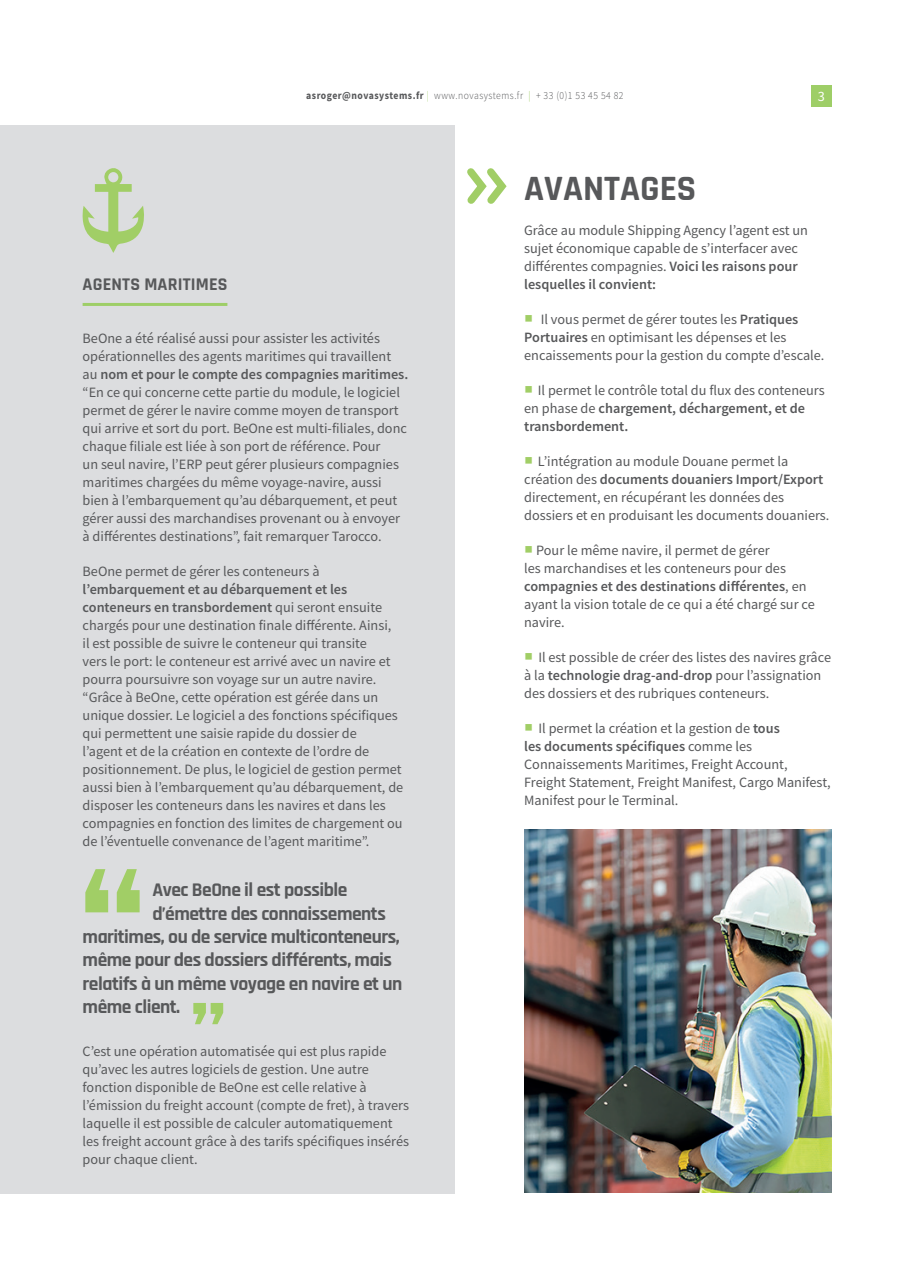
<style>
.page{position:relative;width:910px;height:1280px;background:#fff}
.page>*{position:absolute;margin:0;border:0;box-sizing:border-box;transform-origin:0 0}
.t1{font:700 36px "Rajdhani";color:#57585a}
.t2{font:700 19.5px "Rajdhani";letter-spacing:-.025em;color:#57585a}
.t3{font:700 18px "Rajdhani";letter-spacing:.01em;color:#57585a}
.t4{font:14.25px/18px "Source Sans Pro";color:#57585a}
.t5{font:14.25px "Source Sans Pro";color:#fff}
.t6{font:300 10.8px "Source Sans Pro";letter-spacing:.05em;color:#57585a;scale:.91 1}
.s1{font-weight:700}
.s2{color:#9ece67}
.s3{font-weight:600}
.s4{font-family:"Minion Pro";font-size:22.5px;color:#a1ce66}
</style>
<div class="page">
<div style="left:0;top:125px;width:455px;height:1068px;background:#dcdddf"></div>
<div style="left:811px;top:85px;width:20px;height:21px;background:#9ece67"></div>
<img style="left:524px;top:829px;width:307px;height:364px">
<svg style="left:82px;top:168px;width:62px;height:85px"></svg>
<svg style="left:467px;top:168px;width:40px;height:36px"></svg>
<hr style="left:83px;top:303px;width:144px;height:3px;background:#9ece67">
<svg style="left:85px;top:869px;width:55px;height:43px"></svg>
<svg style="left:193px;top:1003px;width:30px;height:21px"></svg>
<p class="t6" style="left:306px;top:89px;width:350px"><span class="s1">asroger@novasystems.fr</span> <span class="s2">|</span> www.novasystems.fr <span class="s2">|</span> + 33 (0)1 53 45 54 82</p>
<p class="t5" style="left:818px;top:87px;width:9px">3</p>
<p class="t3" style="left:83px;top:273px;width:146px">AGENTS MARITIMES</p>
<p class="t4" style="left:83px;top:329px;width:327px">BeOne a été réalisé aussi pour assister les activités opérationnelles des agents maritimes qui travaillent au <span class="s3">nom et pour le compte des compagnies maritimes. </span>“En ce qui concerne cette partie du module, le logiciel permet de gérer le navire comme moyen de transport qui arrive et sort du port. BeOne est multi-filiales, donc chaque filiale est liée à son port de référence. Pour<br>un seul navire, l’ERP peut gérer plusieurs compagnies maritimes chargées du même voyage-navire, aussi bien à l’embarquement qu’au débarquement, et peut gérer aussi des marchandises provenant ou à envoyer à différentes destinations”, fait remarquer Tarocco.</p>
<p class="t4" style="left:83px;top:562px;width:238px">BeOne permet de gérer les conteneurs à</p>
<p class="t4" style="left:83px;top:580px;width:322px"><span class="s3">l’embarquement et au débarquement et les conteneurs en transbordement</span> qui seront ensuite chargés pour une destination finale différente. Ainsi,<br>il est possible de suivre le conteneur qui transite<br>vers le port: le conteneur est arrivé avec un navire et pourra poursuivre son voyage sur un autre navire. “Grâce à BeOne, cette opération est gérée dans un unique dossier. Le logiciel a des fonctions spécifiques qui permettent une saisie rapide du dossier de<br>l’agent et de la création en contexte de l’ordre de positionnement. De plus, le logiciel de gestion permet aussi bien à l’embarquement qu’au débarquement, de disposer les conteneurs dans les navires et dans les compagnies en fonction des limites de chargement ou de l’éventuelle convenance de l’agent maritime”.</p>
<h2 class="t2" style="left:152px;top:878px;width:197px">Avec BeOne il est possible</h2>
<h2 class="t2" style="left:152px;top:901px;width:235px">d’émettre des connaissements</h2>
<h2 class="t2" style="left:83px;top:925px;width:319px">maritimes, ou de service multiconteneurs,</h2>
<h2 class="t2" style="left:83px;top:948px;width:311px">même pour des dossiers différents, mais</h2>
<h2 class="t2" style="left:83px;top:971px;width:321px">relatifs à un même voyage en navire et un</h2>
<h2 class="t2" style="left:83px;top:995px;width:99px">même client.</h2>
<p class="t4" style="left:83px;top:1042px;width:328px">C’est une opération automatisée qui est plus rapide qu’avec les autres logiciels de gestion. Une autre fonction disponible de BeOne est celle relative à l’émission du freight account (compte de fret), à travers laquelle il est possible de calculer automatiquement les freight account grâce à des tarifs spécifiques insérés pour chaque client.</p>
<h1 class="t1" style="left:524px;top:166px;width:174px">AVANTAGES</h1>
<p class="t4" style="left:524px;top:221px;width:285px">Grâce au module Shipping Agency l’agent est un sujet économique capable de s’interfacer avec différentes compagnies. <span class="s3">Voici les raisons pour lesquelles il convient:</span></p>
<p class="t4" style="left:524px;top:310px;width:302px"><span class="s4">■</span> Il vous permet de gérer toutes les <span class="s3">Pratiques<br>Portuaires</span> en optimisant les dépenses et les encaissements pour la gestion du compte d’escale.</p>
<p class="t4" style="left:524px;top:381px;width:302px"><span class="s4">■</span> Il permet le contrôle total du flux des conteneurs en phase de <span class="s3">chargement, déchargement, et de transbordement.</span></p>
<p class="t4" style="left:524px;top:452px;width:307px"><span class="s4">■</span> L’intégration au module Douane permet la création des <span class="s3">documents douaniers Import/Export </span>directement, en récupérant les données des dossiers et en produisant les documents douaniers.</p>
<p class="t4" style="left:524px;top:541px;width:292px"><span class="s4">■</span> Pour le même navire, il permet de gérer<br>les marchandises et les conteneurs pour des <span class="s3">compagnies et des destinations différentes</span>, en ayant la vision totale de ce qui a été chargé sur ce navire.</p>
<p class="t4" style="left:524px;top:648px;width:308px"><span class="s4">■</span> Il est possible de créer des listes des navires grâce à la <span class="s3">technologie drag-and-drop</span> pour l’assignation des dossiers et des rubriques conteneurs.</p>
<p class="t4" style="left:524px;top:719px;width:308px"><span class="s4">■</span> Il permet la création et la gestion de <span class="s3">tous<br>les documents spécifiques</span> comme les Connaissements Maritimes, Freight Account, Freight Statement, Freight Manifest, Cargo Manifest, Manifest pour le Terminal.</p>
</div>
